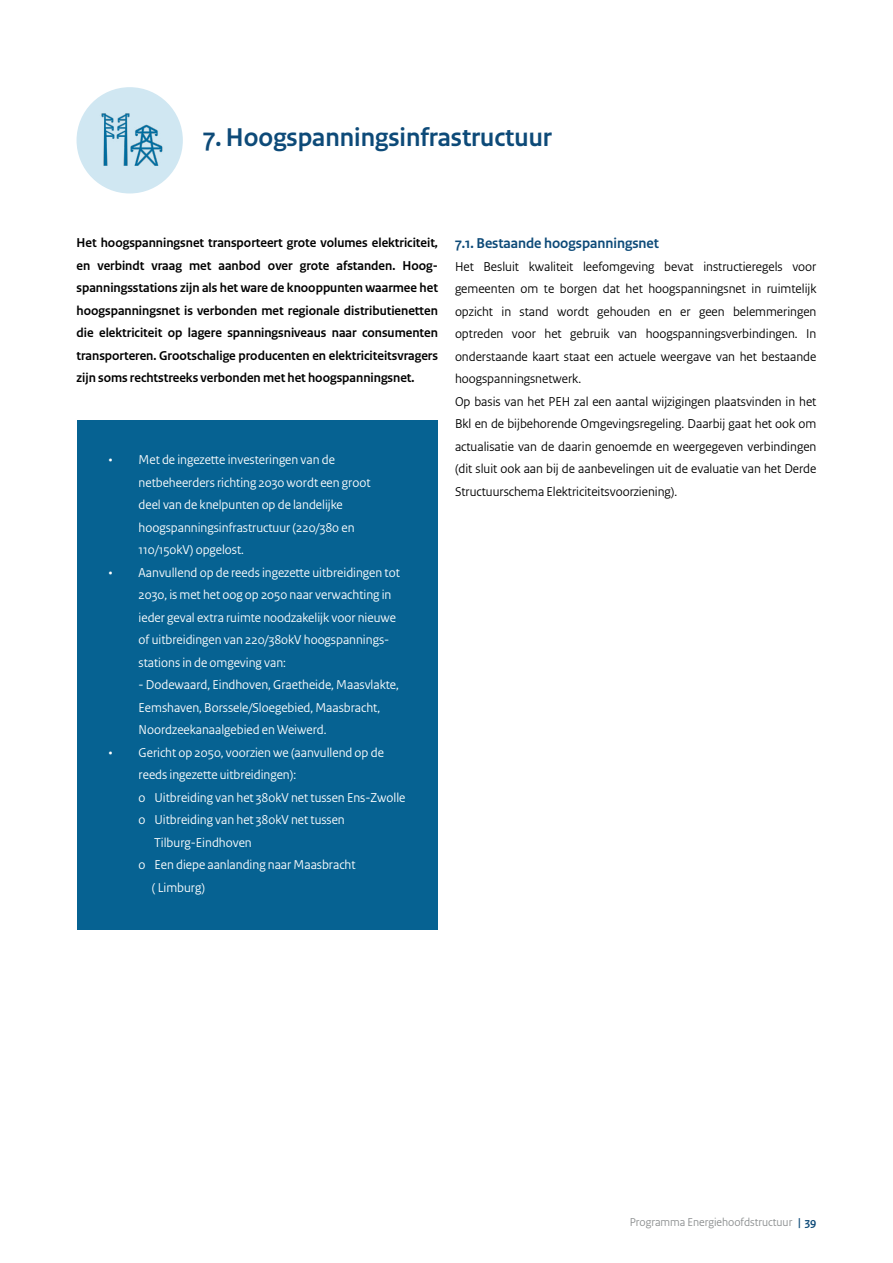
<style>
.page{position:relative;width:893px;height:1263px;background:#fff}
.page>*{position:absolute;margin:0;border:0;box-sizing:border-box;transform-origin:0 0}
.t1{font:700 27px "Rijksoverheid Sans Heading";color:#0d4a78}
.t2{font:700 15px "Rijksoverheid Sans Heading";color:#0d4a78}
.t3{font:13.5px/22.5px "Rijksoverheid Sans Heading";color:#fff}
.t4{font:13.5px/22.5px "Rijksoverheid Sans Heading";color:#000}
.t5{font:700 13.5px/22.5px "Rijksoverheid Sans Heading";color:#000;text-align:justify}
.t6{font:12px "Rijksoverheid Sans Heading";color:#8b8e8f}
.s1{font-weight:700;color:#0d4a78}
</style>
<div class="page">
<div style="left:77px;top:420px;width:360px;height:509px;background:#066292"></div>
<div style="left:77px;top:87px;width:106px;height:106px;background:#d0e7f2;border-radius:50%"></div>
<img style="left:101px;top:113px;width:62px;height:53px">
<h1 class="t1" style="left:203px;top:122px;width:350px">7. Hoogspanningsinfrastructuur</h1>
<p class="t5" style="left:77px;top:232px;width:363px">Het hoogspanningsnet transporteert grote volumes elektriciteit, en verbindt vraag met aanbod over grote afstanden. Hoog&shy;spanningsstations zijn als het ware de knooppunten waarmee het hoogspanningsnet is verbonden met regionale distributienetten die elektriciteit op lagere spanningsniveaus naar consumenten transporteren. Grootschalige producenten en elektriciteitsvragers zijn soms rechtstreeks verbonden met het hoogspanningsnet.</p>
<p class="t2" style="left:455px;top:235px;width:205px">7.1. Bestaande hoogspanningsnet</p>
<p class="t4" style="left:455px;top:255px;width:363px">Het Besluit kwaliteit leefomgeving bevat instructieregels voor gemeenten om te borgen dat het hoogspanningsnet in ruimtelijk opzicht in stand wordt gehouden en er geen belemmeringen optreden voor het gebruik van hoogspanningsverbindingen. In onderstaande kaart staat een actuele weergave van het bestaande hoogspanningsnetwerk.<br>Op basis van het PEH zal een aantal wijzigingen plaatsvinden in het Bkl en de bijbehorende Omgevingsregeling. Daarbij gaat het ook om actualisatie van de daarin genoemde en weergegeven verbindingen (dit sluit ook aan bij de aanbevelingen uit de evaluatie van het Derde Structuurschema Elektriciteitsvoorziening).</p>
<p class="t3" style="left:139px;top:449px;width:233px;text-indent:-30px">• Met de ingezette investeringen van de netbeheerders richting 2030 wordt een groot deel van de knelpunten op de landelijke hoogspanningsinfrastructuur (220/380 en 110/150kV) opgelost.</p>
<p class="t3" style="left:139px;top:561px;width:263px;text-indent:-30px">• Aanvullend op de reeds ingezette uitbreidingen tot 2030, is met het oog op 2050 naar verwachting in ieder geval extra ruimte noodzakelijk voor nieuwe of uitbreidingen van 220/380kV hoogspannings&shy;stations in de omgeving van:</p>
<p class="t3" style="left:139px;top:674px;width:262px">- Dodewaard, Eindhoven, Graetheide, Maasvlakte,<br>Eemshaven, Borssele/Sloegebied, Maasbracht,<br>Noordzeekanaalgebied en Weiwerd.</p>
<p class="t3" style="left:109px;top:741px;width:277px">• Gericht op 2050, voorzien we (aanvullend op de</p>
<p class="t3" style="left:139px;top:764px;width:159px">reeds ingezette uitbreidingen):</p>
<p class="t3" style="left:139px;top:786px;width:268px">o Uitbreiding van het 380kV net tussen Ens-Zwolle</p>
<p class="t3" style="left:139px;top:809px;width:208px">o Uitbreiding van het 380kV net tussen</p>
<p class="t3" style="left:154px;top:831px;width:99px">Tilburg-Eindhoven</p>
<p class="t3" style="left:139px;top:854px;width:218px">o Een diepe aanlanding naar Maasbracht</p>
<p class="t3" style="left:152px;top:876px;width:55px">( Limburg)</p>
<p class="t6" style="left:630px;top:1215px;width:188px">Programma Energiehoofdstructuur <span class="s1">| 39</span></p>
</div>
